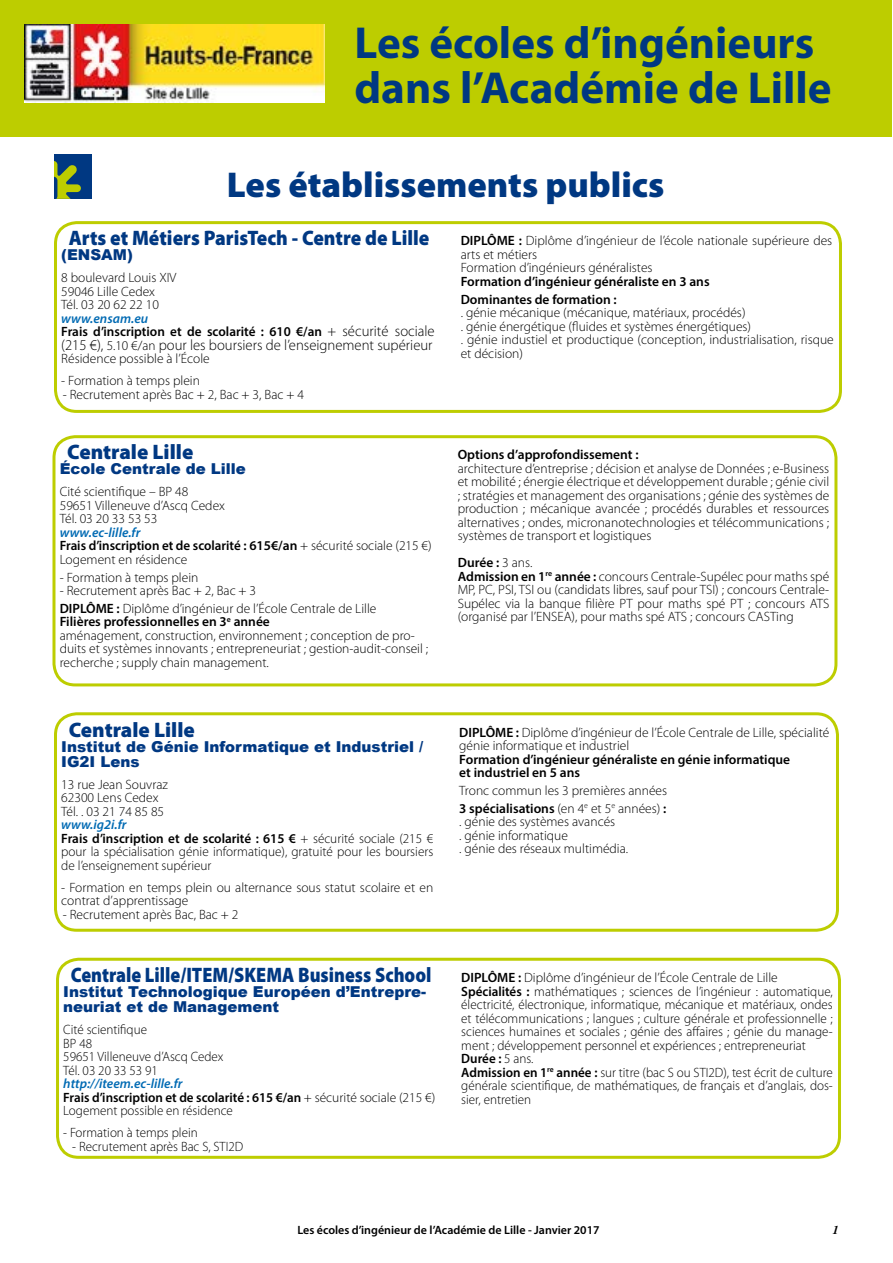
<style>
.page{position:relative;width:893px;height:1263px;background:#fff}
.page>*{position:absolute;margin:0;border:0;box-sizing:border-box;transform-origin:0 0}
.t1{font:700 45px/45px "Myriad Pro";color:#003882}
.t2{font:900 36px "Myriad Pro";color:#003882}
.t3{font:900 21px "Myriad Pro";color:#003882;scale:.87 1}
.t4{font:900 21px "Myriad Pro";color:#003882;scale:.93 1}
.t5{font:900 21px "Myriad Pro";color:#003882}
.t6{font:900 15px/15px "Arial";color:#003882}
.t7{font:300 15px "Myriad Pro";color:#000}
.t8{font:300 13.5px/13.5px "Myriad Pro";color:#000}
.t9{font:600 13.5px/13.5px "Myriad Pro";color:#000}
.t10{font:600 12px "Myriad Pro";color:#000}
.t11{font:italic 700 12px "Times";color:#000}
.s1{font-style:italic;color:#006ab3}
.s2{font-weight:300;font-size:15px}
.s3{font-size:13.5px}
.s4{font-weight:600;font-style:italic;color:#006ab3}
.s5{font-weight:600}
</style>
<div class="page">
<div style="left:54px;top:712px;width:785px;height:220px;border:3px solid #bdcd00;border-radius:21px"></div>
<div style="left:56px;top:958px;width:785px;height:201px;border:3px solid #bdcd00;border-radius:21px"></div>
<div style="left:52px;top:435px;width:785px;height:251px;border:3px solid #bdcd00;border-radius:21px"></div>
<div style="left:54px;top:154px;width:37px;height:45px;background:#003882"></div>
<svg style="left:54px;top:161px;width:27px;height:38px"></svg>
<div style="left:0;top:0;width:891px;height:136px;background:#bdcd00"></div>
<div style="left:54px;top:221px;width:788px;height:192px;border:3px solid #bdcd00;border-radius:21px"></div>
<img style="left:24px;top:24px;width:300px;height:79px">
<h1 class="t1" style="left:354px;top:19px;width:479px">Les écoles d’ingénieurs dans l’Académie de Lille</h1>
<h2 class="t2" style="left:227px;top:161px;width:439px">Les établissements publics</h2>
<h3 class="t4" style="left:69px;top:224px;width:389px">Arts et Métiers ParisTech - Centre de Lille</h3>
<p class="t6" style="left:61px;top:247px;width:73px">(ENSAM)</p>
<p class="t8" style="left:61px;top:271px;width:117px">8 boulevard Louis XIV<br>59046 Lille Cedex<br>Tél. 03 20 62 22 10</p>
<p class="t9" style="left:61px;top:311px;width:375px"><span class="s1">www.ensam.eu<br></span>Frais d’inscription et de scolarité : 610 €/an <span class="s2">+ sécurité sociale</span></p>
<p class="t7" style="left:61px;top:336px;width:373px">(215 €), <span class="s3">5.10 €/an</span> pour les boursiers de l’enseignement supérieur</p>
<p class="t8" style="left:61px;top:352px;width:150px">Résidence possible à l’École</p>
<p class="t8" style="left:61px;top:374px;width:140px">- Formation à temps plein</p>
<p class="t8" style="left:63px;top:387px;width:243px">- Recrutement après Bac + 2, Bac + 3, Bac + 4</p>
<h3 class="t5" style="left:67px;top:438px;width:128px">Centrale Lille</h3>
<p class="t6" style="left:60px;top:461px;width:188px">École Centrale de Lille</p>
<p class="t8" style="left:60px;top:485px;width:167px">Cité scientifique – BP 48<br>59651 Villeneuve d’Ascq Cedex<br>Tél. 03 20 33 53 53</p>
<p class="t8" style="left:60px;top:526px;width:373px"><span class="s4">www.ec-lille.fr<br></span><span class="s5">Frais d’inscription et de scolarité : 615€/an</span> + sécurité sociale (215 €)<br>Logement en résidence</p>
<p class="t8" style="left:60px;top:570px;width:140px">- Formation à temps plein</p>
<p class="t8" style="left:60px;top:582px;width:318px;line-height:17.7px">- Recrutement après Bac + 2, Bac + 3<br><span class="s5">DIPLÔME :</span> Diplôme d’ingénieur de l’École Centrale de Lille</p>
<p class="t8" style="left:60px;top:615px;width:370px"><span class="s5">Filières professionnelles en 3</span><sup>e</sup> <span class="s5">année<br></span>aménagement, construction, environnement ; conception de pro&shy;duits et systèmes innovants ; entrepreneuriat ; gestion-audit-conseil ; recherche ; supply chain management.</p>
<h3 class="t5" style="left:69px;top:715px;width:128px">Centrale Lille</h3>
<p class="t6" style="left:61px;top:738px;width:363px">Institut de Génie Informatique et Industriel /<br>IG2I Lens</p>
<p class="t8" style="left:61px;top:777px;width:108px">13 rue Jean Souvraz<br>62300 Lens Cedex<br>Tél. . 03 21 74 85 85</p>
<p class="t8" style="left:61px;top:818px;width:374px"><span class="s4">www.ig2i.fr<br></span><span class="s5">Frais d’inscription et de scolarité : 615 €</span> + sécurité sociale (215 € pour la spécialisation génie informatique), gratuité pour les boursiers de l’enseignement supérieur</p>
<p class="t8" style="left:61px;top:880px;width:374px">- Formation en temps plein ou alternance sous statut scolaire et en contrat d’apprentissage</p>
<p class="t8" style="left:63px;top:907px;width:177px">- Recrutement après Bac, Bac + 2</p>
<h3 class="t3" style="left:71px;top:961px;width:416px">Centrale Lille/ITEM/SKEMA Business School</h3>
<p class="t6" style="left:63px;top:984px;width:364px">Institut Technologique Européen d’Entrepre&shy;neuriat et de Management</p>
<p class="t8" style="left:63px;top:1023px;width:162px">Cité scientifique<br>BP 48<br>59651 Villeneuve d’Ascq Cedex<br>Tél. 03 20 33 53 91</p>
<p class="t8" style="left:63px;top:1077px;width:373px"><span class="s4">http://iteem.ec-lille.fr<br></span><span class="s5">Frais d’inscription et de scolarité : 615 €/an</span> + sécurité sociale (215 €)<br>Logement possible en résidence</p>
<p class="t8" style="left:63px;top:1126px;width:136px">- Formation à temps plein</p>
<p class="t8" style="left:72px;top:1139px;width:173px">- Recrutement après Bac S, STI2D</p>
<p class="t8" style="left:461px;top:234px;width:373px"><span class="s5">DIPLÔME :</span> Diplôme d’ingénieur de l’école nationale supérieure des arts et métiers<br>Formation d’ingénieurs généralistes</p>
<p class="t9" style="left:461px;top:272px;width:250px;line-height:17.7px">Formation d’ingénieur généraliste en 3 ans<br>Dominantes de formation :</p>
<p class="t8" style="left:461px;top:306px;width:375px">. génie mécanique (mécanique, matériaux, procédés)<br>. génie énergétique (fluides et systèmes énergétiques)<br>. génie industiel et productique (conception, industrialisation, risque et décision)</p>
<p class="t9" style="left:458px;top:448px;width:182px">Options d’approfondissement :</p>
<p class="t8" style="left:458px;top:462px;width:373px;text-align:justify">architecture d’entreprise ; décision et analyse de Données ; e-Business et mobilité ; énergie électrique et développement durable ; génie civil ; stratégies et management des organisations ; génie des systèmes de production ; mécanique avancée ; procédés durables et ressources alternatives ; ondes, micronanotechnologies et télécommunications ; systèmes de transport et logistiques</p>
<p class="t8" style="left:458px;top:556px;width:373px"><span class="s5">Durée :</span> 3 ans.<br><span class="s5">Admission en 1</span><sup>re</sup> <span class="s5">année :</span> concours Centrale-Supélec pour maths spé MP, PC, PSI, TSI ou (candidats libres, sauf pour TSI) ; concours Centrale-Supélec via la banque filière PT pour maths spé PT ; concours ATS (organisé par l’ENSEA), pour maths spé ATS ; concours CASTing</p>
<p class="t8" style="left:459px;top:725px;width:372px"><span class="s5">DIPLÔME :</span> Diplôme d’ingénieur de l’École Centrale de Lille, spécialité génie informatique et industriel</p>
<p class="t9" style="left:459px;top:752px;width:332px">Formation d’ingénieur généraliste en génie informatique et industriel en 5 ans</p>
<p class="t8" style="left:459px;top:781px;width:209px;line-height:17.7px">Tronc commun les 3 premières années<br><span class="s5">3 spécialisations</span> (en 4<sup>e</sup> et 5<sup>e</sup> années) <span class="s5">:</span></p>
<p class="t8" style="left:459px;top:815px;width:170px">. génie des systèmes avancés<br>. génie informatique<br>. génie des réseaux multimédia.</p>
<p class="t8" style="left:461px;top:971px;width:373px"><span class="s5">DIPLÔME :</span> Diplôme d’ingénieur de l’École Centrale de Lille <span class="s5">Spécialités :</span> mathématiques ; sciences de l’ingénieur : automatique, électricité, électronique, informatique, mécanique et matériaux, ondes et télécommunications ; langues ; culture générale et professionnelle ; sciences humaines et sociales ; génie des affaires ; génie du manage&shy;ment ; développement personnel et expériences ; entrepreneuriat <span class="s5">Durée :</span> 5 ans.<br><span class="s5">Admission en 1</span><sup>re</sup> <span class="s5">année :</span> sur titre (bac S ou STI2D), test écrit de culture générale scientifique, de mathématiques, de français et d’anglais, dos&shy;sier, entretien</p>
<p class="t10" style="left:297px;top:1222px;width:304px">Les écoles d’ingénieur de l’Académie de Lille - Janvier 2017</p>
<p class="t11" style="left:833px;top:1218px;width:7px">1</p>
</div>
